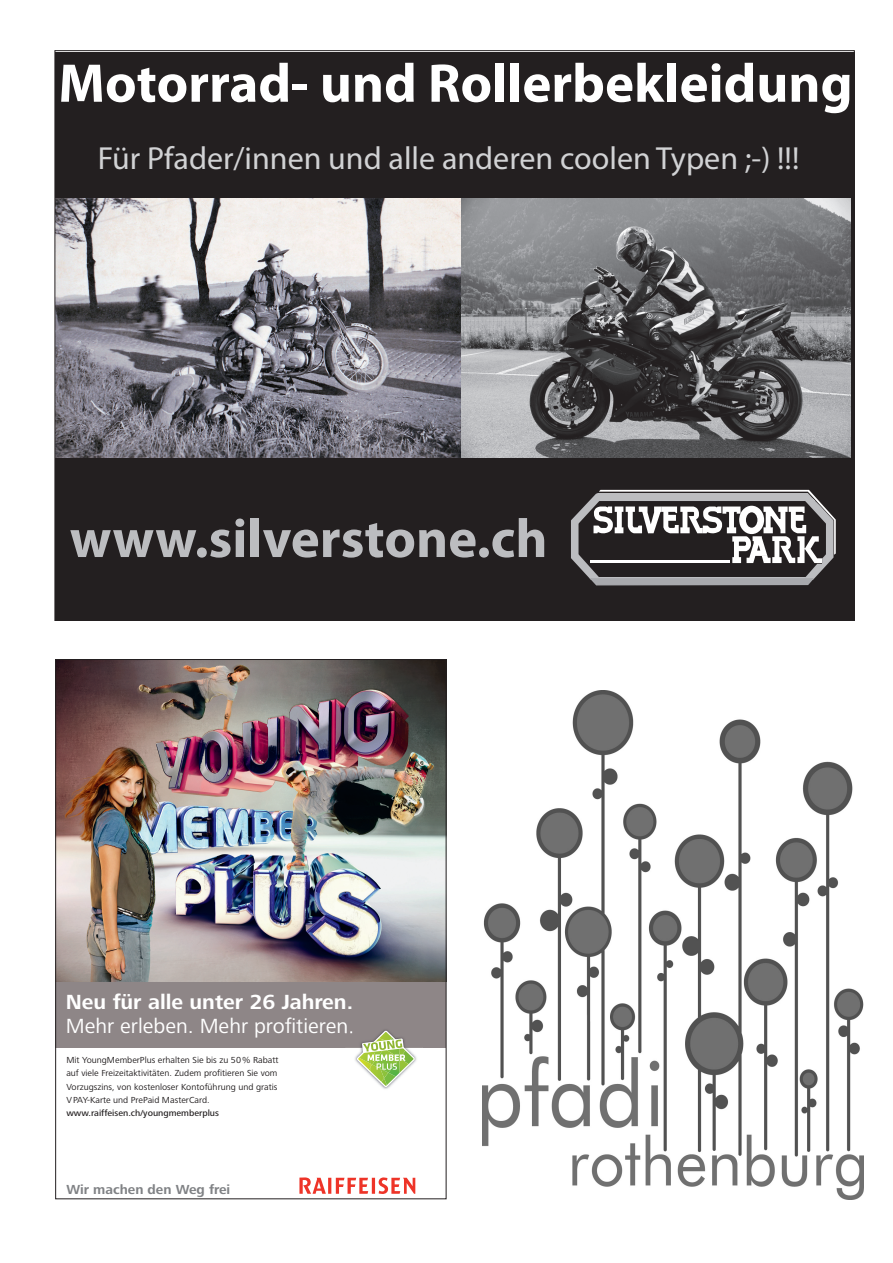
<style>
.page{position:relative;width:893px;height:1263px;background:#fff}
.page>*{position:absolute;margin:0;border:0;box-sizing:border-box;transform-origin:0 0}
.t1{font:700 54.9px "Myriad Pro";color:#fff}
.t2{font:700 54.9px "Myriad Pro";color:#bcbdc0}
.t3{font:32.1px "Myriad Pro";color:#d1d2d4}
.t4{font:21.15px "Frutiger Next LT";color:#fff}
.t5{font:700 21.15px "Frutiger Next LT";color:#fff}
.t6{font:700 13.65px "Frutiger Next LT";color:#808285}
.t7{font:9.15px/13.2px "Frutiger Next LT";color:#231f20}
.t8{font:500 9.15px "Frutiger Next LT";color:#231f20}
</style>
<div class="page">
<div style="left:55px;top:52px;width:799px;height:568px;background:#231f20"></div>
<img style="left:57px;top:198px;width:794px;height:260px">
<svg style="left:571px;top:490px;width:265px;height:96px"></svg>
<div style="left:55px;top:982px;width:391px;height:66px;background:#8e8687"></div>
<svg style="left:299px;top:1177px;width:116px;height:17px"></svg>
<img style="left:57px;top:661px;width:387px;height:321px">
<img style="left:352px;top:1030px;width:71px;height:59px">
<img style="left:346px;top:1024px;width:6px;height:10px">
<svg style="left:357px;top:1031px;width:58px;height:56px"></svg>
<img style="left:483px;top:690px;width:380px;height:509px">
<h1 class="t1" style="left:58px;top:47px;width:796px">Motorrad- und Rollerbekleidung</h1>
<h2 class="t3" style="left:98px;top:138px;width:703px">Für Pfader/innen und alle anderen coolen Typen ;-) !!!</h2>
<h1 class="t2" style="left:70px;top:503px;width:479px">www.silverstone.ch</h1>
<h3 class="t5" style="left:66px;top:990px;width:289px">Neu für alle unter 26 Jahren.</h3>
<h3 class="t4" style="left:66px;top:1014px;width:290px">Mehr erleben. Mehr profitieren.</h3>
<p class="t7" style="left:66px;top:1054px;width:214px">Mit YoungMemberPlus erhalten Sie bis zu 50 % Rabatt auf viele Freizeitaktivitäten. Zudem profitieren Sie vom Vorzugszins, von kostenloser Kontoführung und gratis V PAY-Karte und PrePaid MasterCard.</p>
<p class="t8" style="left:66px;top:1108px;width:154px">www.raiffeisen.ch/youngmemberplus</p>
<h3 class="t6" style="left:66px;top:1182px;width:165px">Wir machen den Weg frei</h3>
</div>
